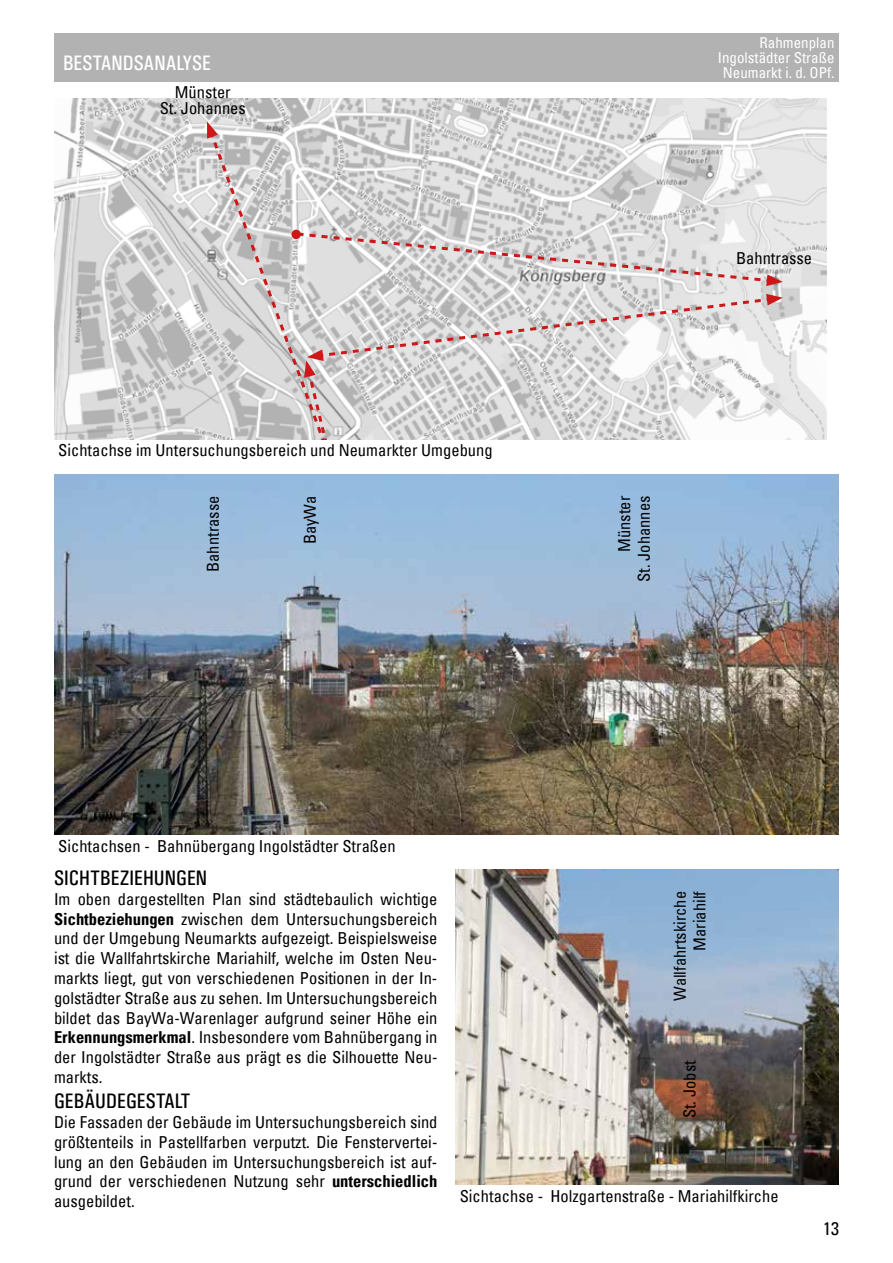
<style>
.page{position:relative;width:893px;height:1263px;background:#fff}
.page>*{position:absolute;margin:0;border:0;box-sizing:border-box;transform-origin:0 0}
.t1{font:21px "Univers Condensed";color:#000}
.t2{font:21px "Univers Condensed";color:#fff}
.t3{font:condensed 18px "Univers";color:#000}
.t4{font:condensed 16.5px/19.8px "Univers";color:#000;text-align:justify}
.t5{font:condensed 15px/15px "Univers";color:#fff;text-align:right}
.s1{font-weight:700}
</style>
<div class="page">
<div style="left:54px;top:33px;width:785px;height:48px;background:#b3b2b2"></div>
<img style="left:54px;top:474px;width:785px;height:361px">
<img style="left:455px;top:870px;width:384px;height:315px">
<img style="left:54px;top:99px;width:773px;height:341px">
<svg style="left:207px;top:121px;width:576px;height:319px;background:#d7d5d5"></svg>
<div style="left:291px;top:230px;width:10px;height:9px;background:#cd1719;border-radius:50%"></div>
<p class="t2" style="left:63px;top:50px;width:150px">BESTANDSANALYSE</p>
<p class="t4" style="left:160px;top:83px;width:88px;line-height:16.5px;text-align:center">Münster<br>St. Johannes</p>
<p class="t5" style="left:718px;top:35px;width:118px">Rahmenplan<br>Ingolstädter Straße<br>Neumarkt i. d. OPf.</p>
<p class="t4" style="left:736px;top:248px;width:78px">Bahntrasse</p>
<p class="t4" style="left:58px;top:440px;width:436px">Sichtachse im Untersuchungsbereich und Neumarkter Umgebung</p>
<p class="t4" style="left:203px;top:572px;width:78px;rotate:-90deg">Bahntrasse</p>
<p class="t4" style="left:300px;top:544px;width:50px;rotate:-90deg">BayWa</p>
<p class="t4" style="left:614px;top:582px;width:88px;text-align:right;rotate:-90deg">Münster<br>St. Johannes</p>
<p class="t4" style="left:58px;top:836px;width:339px">Sichtachsen - Bahnübergang Ingolstädter Straßen</p>
<p class="t1" style="left:54px;top:865px;width:155px">SICHTBEZIEHUNGEN</p>
<p class="t4" style="left:54px;top:889px;width:385px">Im oben dargestellten Plan sind städtebaulich wichtige <span class="s1">Sichtbeziehungen</span> zwischen dem Untersuchungsbereich und der Umgebung Neumarkts aufgezeigt. Beispielsweise ist die Wallfahrtskirche Mariahilf, welche im Osten Neu&shy;markts liegt, gut von verschiedenen Positionen in der In&shy;golstädter Straße aus zu sehen. Im Untersuchungsbereich bildet das BayWa-Warenlager aufgrund seiner Höhe ein <span class="s1">Erkennungsmerkmal</span>. Insbesondere vom Bahnübergang in der Ingolstädter Straße aus prägt es die Silhouette Neu&shy;markts.</p>
<p class="t1" style="left:54px;top:1089px;width:138px">GEBÄUDEGESTALT</p>
<p class="t4" style="left:54px;top:1112px;width:385px">Die Fassaden der Gebäude im Untersuchungsbereich sind größtenteils in Pastellfarben verputzt. Die Fenstervertei&shy;lung an den Gebäuden im Untersuchungsbereich ist auf&shy;grund der verschiedenen Nutzung sehr <span class="s1">unterschiedlich </span>ausgebildet.</p>
<p class="t4" style="left:669px;top:1001px;width:111px;text-align:right;rotate:-90deg">Wallfahrtskirche<br>Mariahilf</p>
<p class="t4" style="left:679px;top:1118px;width:59px;rotate:-90deg">St. Jobst</p>
<p class="t4" style="left:460px;top:1185px;width:320px">Sichtachse - Holzgartenstraße - Mariahilfkirche</p>
<p class="t3" style="left:823px;top:1216px;width:17px">13</p>
</div>
